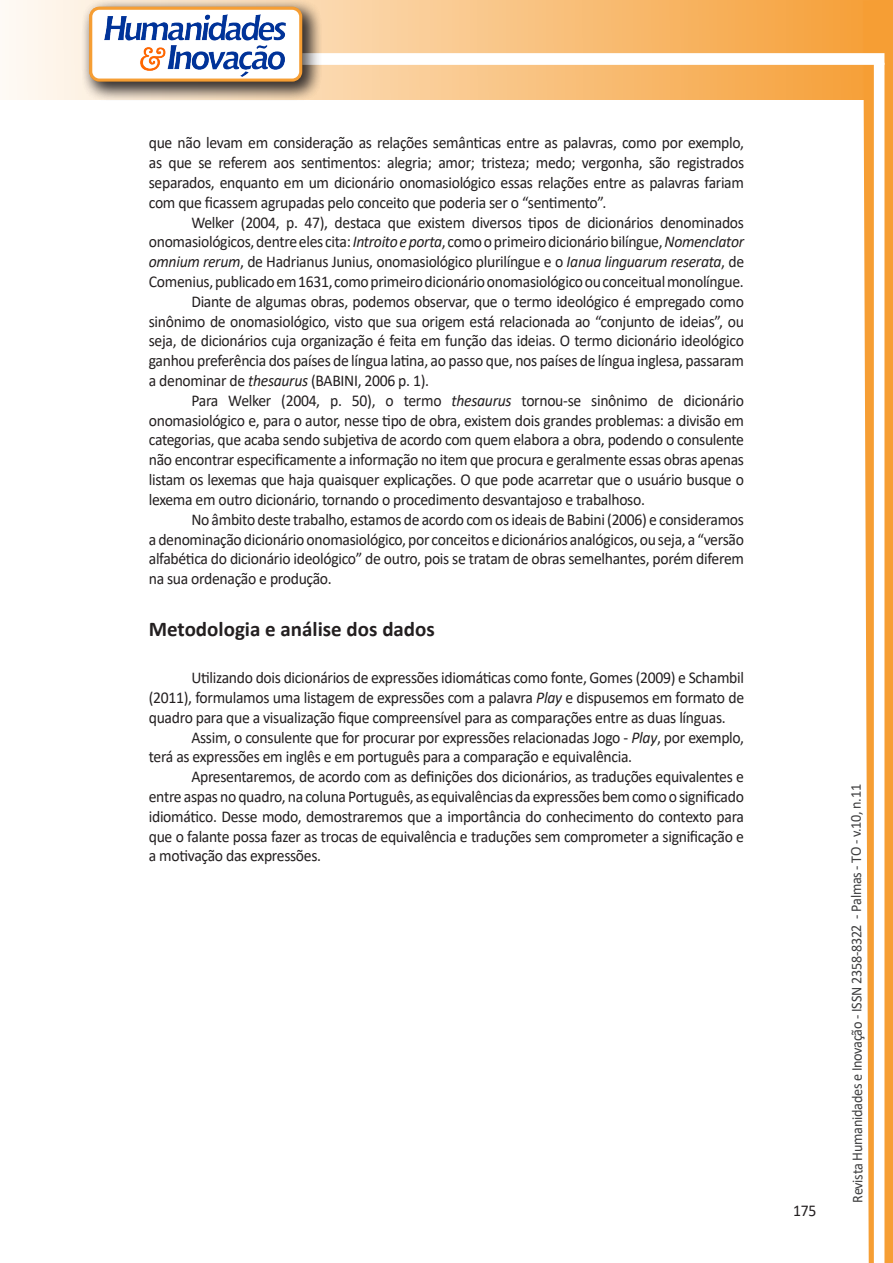
<style>
.page{position:relative;width:893px;height:1263px;background:#fff}
.page>*{position:absolute;margin:0;border:0;box-sizing:border-box;transform-origin:0 0}
.Titulo_2{font:700 21px "Calibri";color:#231f20}
.texto{font:16.5px/19.8px "Calibri";letter-spacing:-.02em;color:#231f20;text-align:justify;scale:.95 1}
.t1{font:15px "Calibri";letter-spacing:-.025em;color:#3e3e3f;scale:.95 1}
.s1{font-style:italic}
</style>
<div class="page">
<svg style="left:5px;top:0;width:858px;height:100px;background:#f9c484"></svg>
<div style="left:302px;top:53px;width:582px;height:12px;background:#fff;border:2px solid #fff"></div>
<svg style="left:863px;top:0;width:30px;height:1263px"></svg>
<div style="left:81px;top:0;width:241px;height:102px;background:#231f20;opacity:.75"></div>
<div style="left:91px;top:8px;width:210px;height:72px;background:#fff;border-radius:9px"></div>
<img style="left:104px;top:14px;width:181px;height:62px">
<div style="left:89px;top:7px;width:213px;height:75px;border:3px solid #f69e34;border-radius:9px"></div>
<p class="texto" style="left:149px;top:133px;width:628px">que não levam em consideração as relações semânticas entre as palavras, como por exemplo, as que se referem aos sentimentos: alegria; amor; tristeza; medo; vergonha, são registrados separados, enquanto em um dicionário onomasiológico essas relações entre as palavras fariam com que ficassem agrupadas pelo conceito que poderia ser o “sentimento”.</p>
<p class="texto" style="left:149px;top:212px;width:628px;text-indent:43px">Welker (2004, p. 47), destaca que existem diversos tipos de dicionários denominados onomasiológicos, dentre eles cita: <span class="s1">Introito e porta</span>, como o primeiro dicionário bilíngue, <span class="s1">Nomenclator omnium rerum</span>, de Hadrianus Junius, onomasiológico plurilíngue e o <span class="s1">Ianua linguarum reserata</span>, de Comenius, publicado em 1631, como primeiro dicionário onomasiológico ou conceitual monolíngue.</p>
<p class="texto" style="left:149px;top:291px;width:628px;text-indent:43px">Diante de algumas obras, podemos observar, que o termo ideológico é empregado como sinônimo de onomasiológico, visto que sua origem está relacionada ao “conjunto de ideias”, ou seja, de dicionários cuja organização é feita em função das ideias. O termo dicionário ideológico ganhou preferência dos países de língua latina, ao passo que, nos países de língua inglesa, passaram a denominar de <span class="s1">thesaurus</span> (BABINI, 2006 p. 1).</p>
<p class="texto" style="left:149px;top:390px;width:628px;text-indent:43px">Para Welker (2004, p. 50), o termo <span class="s1">thesaurus</span> tornou-se sinônimo de dicionário onomasiológico e, para o autor, nesse tipo de obra, existem dois grandes problemas: a divisão em categorias, que acaba sendo subjetiva de acordo com quem elabora a obra, podendo o consulente não encontrar especificamente a informação no item que procura e geralmente essas obras apenas listam os lexemas que haja quaisquer explicações. O que pode acarretar que o usuário busque o lexema em outro dicionário, tornando o procedimento desvantajoso e trabalhoso.</p>
<p class="texto" style="left:149px;top:509px;width:628px;text-indent:43px">No âmbito deste trabalho, estamos de acordo com os ideais de Babini (2006) e consideramos a denominação dicionário onomasiológico, por conceitos e dicionários analógicos, ou seja, a “versão alfabética do dicionário ideológico” de outro, pois se tratam de obras semelhantes, porém diferem na sua ordenação e produção.</p>
<p class="Titulo_2" style="left:149px;top:614px;width:288px">Metodologia e análise dos dados</p>
<p class="texto" style="left:149px;top:667px;width:628px;text-indent:43px">Utilizando dois dicionários de expressões idiomáticas como fonte, Gomes (2009) e Schambil (2011), formulamos uma listagem de expressões com a palavra <span class="s1">Play</span> e dispusemos em formato de quadro para que a visualização fique compreensível para as comparações entre as duas línguas.</p>
<p class="texto" style="left:149px;top:727px;width:628px;text-indent:43px">Assim, o consulente que for procurar por expressões relacionadas Jogo - <span class="s1">Play</span>, por exemplo, terá as expressões em inglês e em português para a comparação e equivalência.</p>
<p class="texto" style="left:149px;top:766px;width:628px;text-indent:43px">Apresentaremos, de acordo com as definições dos dicionários, as traduções equivalentes e entre aspas no quadro, na coluna Português, as equivalências da expressões bem como o significado idiomático. Desse modo, demostraremos que a importância do conhecimento do contexto para que o falante possa fazer as trocas de equivalência e traduções sem comprometer a significação e a motivação das expressões.</p>
<p class="texto" style="left:793px;top:1200px;width:26px">175</p>
<p class="t1" style="left:846px;top:1203px;width:442px;rotate:-90deg">Revista Humanidades e Inovação - ISSN 2358-8322 - Palmas - TO - v.10, n.11</p>
</div>
